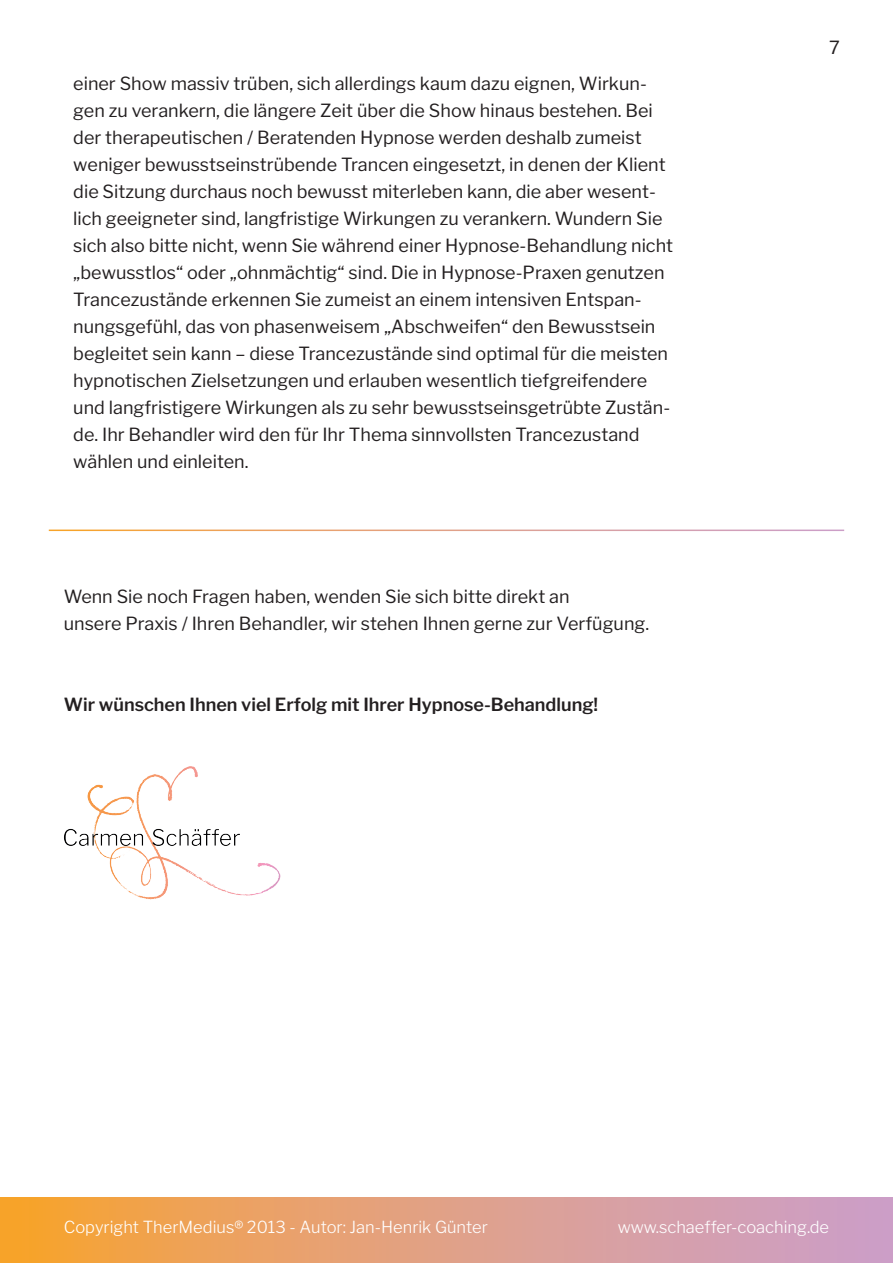
<style>
.page{position:relative;width:893px;height:1263px;background:#fff}
.page>*{position:absolute;margin:0;border:0;box-sizing:border-box;transform-origin:0 0}
.t1{font:18px/27px "Libre Franklin";color:#231f20}
.t2{font:600 18px "Libre Franklin";color:#231f20}
.t3{font:300 16.5px "Libre Franklin";color:#fff}
</style>
<div class="page">
<div style="left:0;top:1197px;width:893px;height:66px;background:linear-gradient(to right,#f8a333,#ca9ed2)"></div>
<img style="left:64px;top:766px;width:217px;height:134px">
<p class="t1" style="left:73px;top:70px;width:601px">einer Show massiv trüben, sich allerdings kaum dazu eignen, Wirkun&shy;gen zu verankern, die längere Zeit über die Show hinaus bestehen. Bei der therapeutischen / Beratenden Hypnose werden deshalb zumeist weniger bewusstseinstrübende Trancen eingesetzt, in denen der Klient die Sitzung durchaus noch bewusst miterleben kann, die aber wesent&shy;lich geeigneter sind, langfristige Wirkungen zu verankern. Wundern Sie sich also bitte nicht, wenn Sie während einer Hypnose-Behandlung nicht „bewusstlos“ oder „ohnmächtig“ sind. Die in Hypnose-Praxen genutzen Trancezustände erkennen Sie zumeist an einem intensiven Entspan&shy;nungsgefühl, das von phasenweisem „Abschweifen“ den Bewusstsein begleitet sein kann – diese Trancezustände sind optimal für die meisten hypnotischen Zielsetzungen und erlauben wesentlich tiefgreifendere und langfristigere Wirkungen als zu sehr bewusstseinsgetrübte Zustän&shy;de. Ihr Behandler wird den für Ihr Thema sinnvollsten Trancezustand wählen und einleiten.</p>
<p class="t1" style="left:64px;top:583px;width:587px">Wenn Sie noch Fragen haben, wenden Sie sich bitte direkt an<br>unsere Praxis / Ihren Behandler, wir stehen Ihnen gerne zur Verfügung.</p>
<p class="t2" style="left:64px;top:694px;width:536px">Wir wünschen Ihnen viel Erfolg mit Ihrer Hypnose-Behandlung!</p>
<p class="t1" style="left:829px;top:34px;width:12px">7</p>
<p class="t3" style="left:64px;top:1217px;width:426px">Copyright TherMedius® 2013 - Autor: Jan-Henrik Günter</p>
<p class="t3" style="left:618px;top:1217px;width:213px">www.schaeffer-coaching.de</p>
</div>
